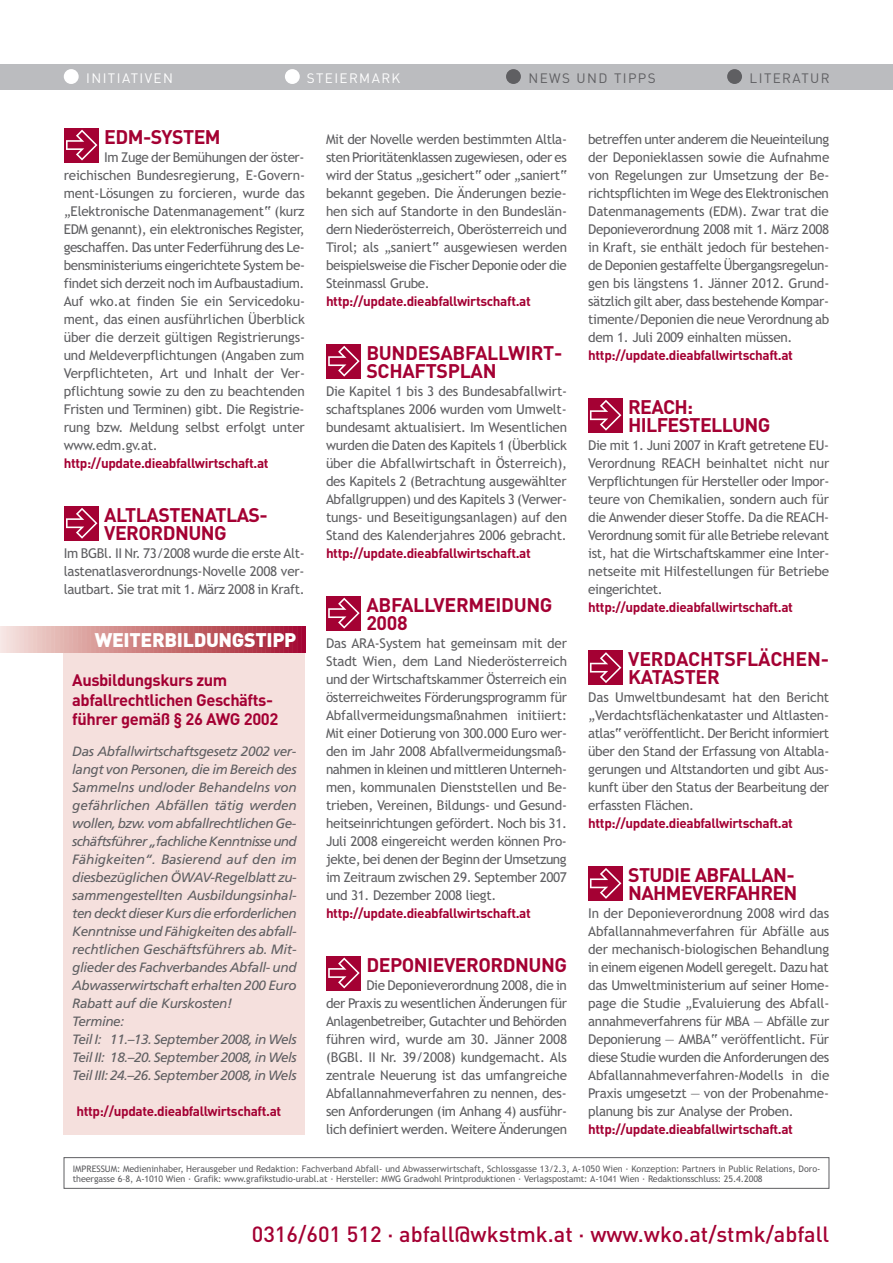
<style>
.page{position:relative;width:893px;height:1263px;background:#fff}
.page>*{position:absolute;margin:0;border:0;box-sizing:border-box;transform-origin:0 0}
.t1{font:500 21.75px "DIN";color:#a40133}
.t2{font:700 19.5px/18px "DIN";letter-spacing:-.025em;color:#a40133}
.t3{font:700 19.5px/18px "DIN";letter-spacing:-.005em;color:#a40133}
.t4{font:900 19.5px "DIN";letter-spacing:-.015em;color:#fff}
.t5{font:700 16.5px/19.5px "DIN";letter-spacing:-.025em;color:#a40133}
.t6{font:13.5px/18px "Trebuchet MS";letter-spacing:-.025em;color:#5f5f62;text-align:justify}
.t7{font:italic 13.5px/18px "Frutiger";letter-spacing:-.03em;color:#5f5f62}
.t8{font:700 13.5px "DIN";letter-spacing:-.025em;color:#a40133}
.t9{font:13.5px "DIN";letter-spacing:.105em;color:#fff}
.t10{font:13.5px "DIN";letter-spacing:.105em;color:#5f5f62}
.t11{font:9px/10.5px "Trebuchet MS";letter-spacing:-.005em;color:#5f5f62}
</style>
<div class="page">
<div style="left:0;top:64px;width:893px;height:25px;background:#bbbcbf"></div>
<div style="left:64px;top:69px;width:15px;height:15px;background:#fff;border-radius:50%"></div>
<div style="left:285px;top:69px;width:15px;height:15px;background:#fff;border-radius:50%"></div>
<div style="left:506px;top:69px;width:15px;height:15px;background:#5f5f62;border-radius:50%"></div>
<div style="left:727px;top:69px;width:15px;height:15px;background:#5f5f62;border-radius:50%"></div>
<div style="left:64px;top:1157px;width:765px;height:31px;border:1px solid #5f5f62"></div>
<div style="left:64px;top:643px;width:241px;height:491px;background:#f5e0dd"></div>
<svg style="left:0;top:626px;width:306px;height:26px;background:#cb797f"></svg>
<div style="left:64px;top:128px;width:34px;height:34px;background:#a40133"></div>
<svg style="left:66px;top:130px;width:31px;height:31px"></svg>
<div style="left:326px;top:344px;width:34px;height:34px;background:#a40133"></div>
<svg style="left:328px;top:346px;width:32px;height:31px"></svg>
<div style="left:588px;top:398px;width:34px;height:34px;background:#a40133"></div>
<svg style="left:590px;top:400px;width:31px;height:31px"></svg>
<div style="left:588px;top:651px;width:34px;height:34px;background:#a40133"></div>
<svg style="left:590px;top:652px;width:31px;height:31px"></svg>
<div style="left:588px;top:866px;width:34px;height:34px;background:#a40133"></div>
<svg style="left:590px;top:868px;width:31px;height:31px"></svg>
<div style="left:326px;top:596px;width:34px;height:34px;background:#a40133"></div>
<svg style="left:328px;top:598px;width:32px;height:31px"></svg>
<div style="left:326px;top:956px;width:34px;height:34px;background:#a40133"></div>
<svg style="left:328px;top:957px;width:32px;height:31px"></svg>
<div style="left:64px;top:506px;width:34px;height:34px;background:#a40133"></div>
<svg style="left:66px;top:508px;width:31px;height:31px"></svg>
<p class="t9" style="left:86px;top:70px;width:88px">INITIATIVEN</p>
<p class="t9" style="left:307px;top:70px;width:95px">STEIERMARK</p>
<p class="t10" style="left:528px;top:70px;width:129px">NEWS UND TIPPS</p>
<p class="t10" style="left:750px;top:70px;width:82px">LITERATUR</p>
<h2 class="t2" style="left:104px;top:128px;width:118px">EDM-SYSTEM</h2>
<p class="t6" style="left:64px;top:148px;width:243px;text-indent:40px">Im Zuge der Bemühungen der öster&shy;reichischen Bundesregierung, E-Govern&shy;ment-Lösungen zu forcieren, wurde das „Elektronische Datenmanagement“ (kurz EDM genannt), ein elektronisches Register, geschaffen. Das unter Federführung des Le&shy;bensministeriums eingerichtete System be&shy;findet sich derzeit noch im Aufbaustadium.<br>Auf wko.at finden Sie ein Servicedoku&shy;ment, das einen ausführlichen Überblick über die derzeit gültigen Registrierungs&shy;und Meldeverpflichtungen (Angaben zum Verpflichteten, Art und Inhalt der Ver&shy;pflichtung sowie zu den zu beachtenden Fristen und Terminen) gibt. Die Registrie&shy;rung bzw. Meldung selbst erfolgt unter www.edm.gv.at.</p>
<p class="t8" style="left:64px;top:455px;width:206px">http://update.dieabfallwirtschaft.at</p>
<h2 class="t2" style="left:104px;top:506px;width:165px">ALTLASTENATLAS-<br>VERORDNUNG</h2>
<p class="t6" style="left:64px;top:544px;width:243px">Im BGBl. II Nr. 73/2008 wurde die erste Alt&shy;lastenatlasverordnungs-Novelle 2008 ver&shy;lautbart. Sie trat mit 1. März 2008 in Kraft.</p>
<h2 class="t4" style="left:95px;top:629px;width:203px">WEITERBILDUNGSTIPP</h2>
<p class="t5" style="left:72px;top:671px;width:208px">Ausbildungskurs zum abfallrechtlichen Geschäfts&shy;führer gemäß § 26 AWG 2002</p>
<p class="t7" style="left:72px;top:743px;width:226px">Das Abfallwirtschaftsgesetz 2002 ver&shy;langt von Personen, die im Bereich des Sammelns und/oder Behandelns von gefährlichen Abfällen tätig werden wollen, bzw. vom abfallrechtlichen Ge&shy;schäftsführer „fachliche Kenntnisse und Fähigkeiten“. Basierend auf den im diesbezüglichen ÖWAV-Regelblatt zu&shy;sammengestellten Ausbildungsinhal&shy;ten deckt dieser Kurs die erforderlichen Kenntnisse und Fähigkeiten des abfall&shy;rechtlichen Geschäftsführers ab. Mit&shy;glieder des Fachverbandes Abfall- und Abwasserwirtschaft erhalten 200 Euro Rabatt auf die Kurskosten!<br>Termine:<br>Teil I: 11.–13. September 2008, in Wels Teil II: 18.–20. September 2008, in Wels Teil III: 24.–26. September 2008, in Wels</p>
<p class="t8" style="left:77px;top:1103px;width:206px">http://update.dieabfallwirtschaft.at</p>
<p class="t6" style="left:326px;top:130px;width:243px">Mit der Novelle werden bestimmten Altla&shy;sten Prioritätenklassen zugewiesen, oder es wird der Status „gesichert“ oder „saniert“ bekannt gegeben. Die Änderungen bezie&shy;hen sich auf Standorte in den Bundeslän&shy;dern Niederösterreich, Oberösterreich und Tirol; als „saniert“ ausgewiesen werden beispielsweise die Fischer Deponie oder die Steinmassl Grube.</p>
<p class="t8" style="left:326px;top:293px;width:206px">http://update.dieabfallwirtschaft.at</p>
<h2 class="t2" style="left:366px;top:344px;width:198px">BUNDESABFALLWIRT-<br>SCHAFTSPLAN</h2>
<p class="t6" style="left:326px;top:382px;width:243px">Die Kapitel 1 bis 3 des Bundesabfallwirt&shy;schaftsplanes 2006 wurden vom Umwelt&shy;bundesamt aktualisiert. Im Wesentlichen wurden die Daten des Kapitels 1 (Überblick über die Abfallwirtschaft in Österreich), des Kapitels 2 (Betrachtung ausgewählter Abfallgruppen) und des Kapitels 3 (Verwer&shy;tungs- und Beseitigungsanlagen) auf den Stand des Kalenderjahres 2006 gebracht.</p>
<p class="t8" style="left:326px;top:545px;width:206px">http://update.dieabfallwirtschaft.at</p>
<h2 class="t2" style="left:366px;top:596px;width:188px">ABFALLVERMEIDUNG<br>2008</h2>
<p class="t6" style="left:326px;top:634px;width:243px">Das ARA-System hat gemeinsam mit der Stadt Wien, dem Land Niederösterreich und der Wirtschaftskammer Österreich ein österreichweites Förderungsprogramm für Abfallvermeidungsmaßnahmen initiiert:<br>Mit einer Dotierung von 300.000 Euro wer&shy;den im Jahr 2008 Abfallvermeidungsmaß&shy;nahmen in kleinen und mittleren Unterneh&shy;men, kommunalen Dienststellen und Be&shy;trieben, Vereinen, Bildungs- und Gesund&shy;heitseinrichtungen gefördert. Noch bis 31.<br>Juli 2008 eingereicht werden können Pro&shy;jekte, bei denen der Beginn der Umsetzung im Zeitraum zwischen 29. September 2007 und 31. Dezember 2008 liegt.</p>
<p class="t8" style="left:326px;top:905px;width:206px">http://update.dieabfallwirtschaft.at</p>
<h2 class="t2" style="left:366px;top:956px;width:202px">DEPONIEVERORDNUNG</h2>
<p class="t6" style="left:326px;top:976px;width:243px;text-indent:40px">Die Deponieverordnung 2008, die in der Praxis zu wesentlichen Änderungen für Anlagenbetreiber, Gutachter und Behörden führen wird, wurde am 30. Jänner 2008 (BGBl. II Nr. 39/2008) kundgemacht. Als zentrale Neuerung ist das umfangreiche Abfallannahmeverfahren zu nennen, des&shy;sen Anforderungen (im Anhang 4) ausführ&shy;lich definiert werden. Weitere Änderungen</p>
<p class="t6" style="left:588px;top:130px;width:243px">betreffen unter anderem die Neueinteilung der Deponieklassen sowie die Aufnahme von Regelungen zur Umsetzung der Be&shy;richtspflichten im Wege des Elektronischen Datenmanagements (EDM). Zwar trat die Deponieverordnung 2008 mit 1. März 2008 in Kraft, sie enthält jedoch für bestehen&shy;de Deponien gestaffelte Übergangsregelun&shy;gen bis längstens 1. Jänner 2012. Grund&shy;sätzlich gilt aber, dass bestehende Kompar&shy;timente/Deponien die neue Verordnung ab dem 1. Juli 2009 einhalten müssen.</p>
<p class="t8" style="left:588px;top:347px;width:206px">http://update.dieabfallwirtschaft.at</p>
<h2 class="t2" style="left:628px;top:398px;width:144px">REACH:<br>HILFESTELLUNG</h2>
<p class="t6" style="left:588px;top:436px;width:243px">Die mit 1. Juni 2007 in Kraft getretene EU-Verordnung REACH beinhaltet nicht nur Verpflichtungen für Hersteller oder Impor&shy;teure von Chemikalien, sondern auch für die Anwender dieser Stoffe. Da die REACH-Verordnung somit für alle Betriebe relevant ist, hat die Wirtschaftskammer eine Inter&shy;netseite mit Hilfestellungen für Betriebe eingerichtet.</p>
<p class="t8" style="left:588px;top:599px;width:206px">http://update.dieabfallwirtschaft.at</p>
<h2 class="t3" style="left:628px;top:650px;width:203px">VERDACHTSFLÄCHEN-<br>KATASTER</h2>
<p class="t6" style="left:588px;top:688px;width:243px">Das Umweltbundesamt hat den Bericht „Verdachtsflächenkataster und Altlasten&shy;atlas“ veröffentlicht. Der Bericht informiert über den Stand der Erfassung von Altabla&shy;gerungen und Altstandorten und gibt Aus&shy;kunft über den Status der Bearbeitung der erfassten Flächen.</p>
<p class="t8" style="left:588px;top:815px;width:206px">http://update.dieabfallwirtschaft.at</p>
<h2 class="t2" style="left:628px;top:866px;width:171px">STUDIE ABFALLAN-<br>NAHMEVERFAHREN</h2>
<p class="t6" style="left:588px;top:904px;width:243px">In der Deponieverordnung 2008 wird das Abfallannahmeverfahren für Abfälle aus der mechanisch-biologischen Behandlung in einem eigenen Modell geregelt. Dazu hat das Umweltministerium auf seiner Home&shy;page die Studie „Evaluierung des Abfall&shy;annahmeverfahrens für MBA — Abfälle zur Deponierung — AMBA“ veröffentlicht. Für diese Studie wurden die Anforderungen des Abfallannahmeverfahren-Modells in die Praxis umgesetzt — von der Probenahme&shy;planung bis zur Analyse der Proben.</p>
<p class="t8" style="left:588px;top:1121px;width:206px">http://update.dieabfallwirtschaft.at</p>
<p class="t11" style="left:73px;top:1163px;width:749px">IMPRESSUM: Medieninhaber, Herausgeber und Redaktion: Fachverband Abfall- und Abwasserwirtschaft, Schlossgasse 13/2.3, A-1050 Wien · Konzeption: Partners in Public Relations, Doro&shy;theergasse 6–8, A-1010 Wien · Grafik: www.grafikstudio-urabl.at · Hersteller: MWG Gradwohl Printproduktionen · Verlagspostamt: A-1041 Wien · Redaktionsschluss: 25.4.2008</p>
<h1 class="t1" style="left:252px;top:1221px;width:579px">0316/601 512 · abfall@wkstmk.at · www.wko.at/stmk/abfall</h1>
</div>
